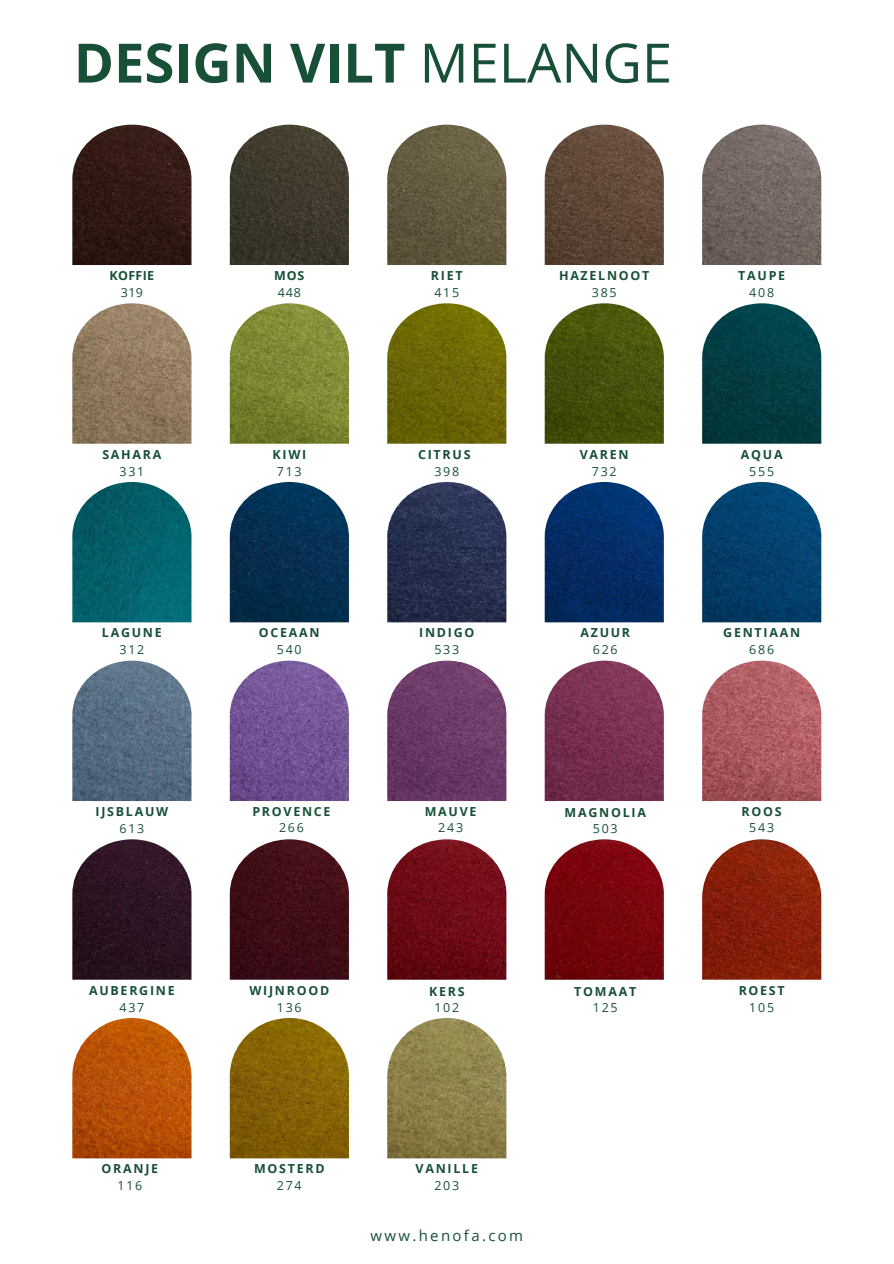
<style>
.page{position:relative;width:894px;height:1264px;background:#fff}
.page>*{position:absolute;margin:0;border:0;box-sizing:border-box;transform-origin:0 0}
.t1{font:700 54.3px "Open Sans";color:#175036}
.t2{font:15px "Open Sans";letter-spacing:.155em;color:#175036}
.t3{font:700 12.45px "Open Sans";letter-spacing:.14em;color:#175036}
.t4{font:12.45px "Open Sans";letter-spacing:.14em;color:#175036}
.s1{font-weight:400}
</style>
<div class="page">
<img style="left:72px;top:125px;width:119px;height:140px">
<img style="left:230px;top:125px;width:119px;height:140px">
<img style="left:387px;top:125px;width:119px;height:140px">
<img style="left:544px;top:125px;width:119px;height:140px">
<img style="left:702px;top:482px;width:119px;height:140px">
<img style="left:72px;top:660px;width:119px;height:141px">
<img style="left:230px;top:660px;width:119px;height:141px">
<img style="left:230px;top:303px;width:119px;height:140px">
<img style="left:702px;top:303px;width:119px;height:140px">
<img style="left:544px;top:303px;width:119px;height:140px">
<img style="left:387px;top:303px;width:119px;height:140px">
<img style="left:544px;top:482px;width:119px;height:140px">
<img style="left:702px;top:125px;width:119px;height:140px">
<img style="left:387px;top:660px;width:119px;height:141px">
<img style="left:72px;top:482px;width:119px;height:140px">
<img style="left:72px;top:303px;width:119px;height:140px">
<img style="left:544px;top:660px;width:119px;height:141px">
<img style="left:230px;top:482px;width:119px;height:140px">
<img style="left:72px;top:839px;width:119px;height:140px">
<img style="left:230px;top:839px;width:119px;height:140px">
<img style="left:387px;top:839px;width:119px;height:140px">
<img style="left:702px;top:660px;width:119px;height:141px">
<img style="left:544px;top:839px;width:119px;height:140px">
<img style="left:702px;top:839px;width:119px;height:140px">
<img style="left:230px;top:1018px;width:119px;height:140px">
<img style="left:387px;top:1018px;width:119px;height:140px">
<img style="left:72px;top:1018px;width:119px;height:140px">
<img style="left:387px;top:482px;width:119px;height:140px">
<p class="t1" style="left:74px;top:25px;width:599px">DESIGN VILT <span class="s1">MELANGE</span></p>
<p class="t3" style="left:110px;top:267px;width:46px">KOFFIE</p>
<p class="t4" style="left:121px;top:284px;width:23px">319</p>
<p class="t3" style="left:274px;top:267px;width:32px">MOS</p>
<p class="t4" style="left:278px;top:284px;width:25px">448</p>
<p class="t3" style="left:431px;top:267px;width:33px">RIET</p>
<p class="t4" style="left:434px;top:284px;width:26px">415</p>
<p class="t3" style="left:559px;top:267px;width:92px">HAZELNOOT</p>
<p class="t4" style="left:591px;top:284px;width:26px">385</p>
<p class="t3" style="left:738px;top:267px;width:48px">TAUPE</p>
<p class="t4" style="left:749px;top:284px;width:26px">408</p>
<p class="t3" style="left:102px;top:446px;width:61px">SAHARA</p>
<p class="t4" style="left:119px;top:462px;width:26px">331</p>
<p class="t3" style="left:272px;top:446px;width:35px">KIWI</p>
<p class="t4" style="left:277px;top:462px;width:26px">713</p>
<p class="t3" style="left:418px;top:446px;width:54px">CITRUS</p>
<p class="t4" style="left:434px;top:462px;width:26px">398</p>
<p class="t3" style="left:579px;top:446px;width:50px">VAREN</p>
<p class="t4" style="left:591px;top:462px;width:26px">732</p>
<p class="t3" style="left:740px;top:446px;width:43px">AQUA</p>
<p class="t4" style="left:749px;top:462px;width:26px">555</p>
<p class="t3" style="left:102px;top:624px;width:61px">LAGUNE</p>
<p class="t4" style="left:119px;top:640px;width:26px">312</p>
<p class="t3" style="left:259px;top:623px;width:62px">OCEAAN</p>
<p class="t4" style="left:277px;top:640px;width:26px">540</p>
<p class="t3" style="left:419px;top:623px;width:57px">INDIGO</p>
<p class="t4" style="left:434px;top:640px;width:26px">533</p>
<p class="t3" style="left:580px;top:623px;width:51px">AZUUR</p>
<p class="t4" style="left:592px;top:640px;width:26px">626</p>
<p class="t3" style="left:723px;top:624px;width:78px">GENTIAAN</p>
<p class="t4" style="left:749px;top:640px;width:26px">686</p>
<p class="t3" style="left:95px;top:802px;width:74px">IJSBLAUW</p>
<p class="t4" style="left:119px;top:819px;width:26px">613</p>
<p class="t3" style="left:252px;top:802px;width:80px">PROVENCE</p>
<p class="t4" style="left:279px;top:819px;width:26px">266</p>
<p class="t3" style="left:424px;top:802px;width:53px">MAUVE</p>
<p class="t4" style="left:438px;top:819px;width:26px">243</p>
<p class="t3" style="left:564px;top:803px;width:83px">MAGNOLIA</p>
<p class="t4" style="left:592px;top:820px;width:26px">503</p>
<p class="t3" style="left:741px;top:802px;width:42px">ROOS</p>
<p class="t4" style="left:749px;top:819px;width:26px">543</p>
<p class="t3" style="left:89px;top:981px;width:87px">AUBERGINE</p>
<p class="t4" style="left:119px;top:998px;width:26px">437</p>
<p class="t3" style="left:249px;top:981px;width:81px">WIJNROOD</p>
<p class="t4" style="left:277px;top:998px;width:26px">136</p>
<p class="t3" style="left:429px;top:982px;width:37px">KERS</p>
<p class="t4" style="left:434px;top:998px;width:26px">102</p>
<p class="t3" style="left:574px;top:982px;width:63px">TOMAAT</p>
<p class="t4" style="left:592px;top:998px;width:26px">125</p>
<p class="t3" style="left:738px;top:981px;width:48px">ROEST</p>
<p class="t4" style="left:749px;top:998px;width:26px">105</p>
<p class="t3" style="left:102px;top:1159px;width:58px">ORANJE</p>
<p class="t4" style="left:117px;top:1176px;width:26px">116</p>
<p class="t3" style="left:254px;top:1159px;width:72px">MOSTERD</p>
<p class="t4" style="left:277px;top:1176px;width:26px">274</p>
<p class="t3" style="left:415px;top:1159px;width:64px">VANILLE</p>
<p class="t4" style="left:434px;top:1176px;width:26px">203</p>
<h2 class="t2" style="left:370px;top:1224px;width:154px">www.henofa.com</h2>
</div>
